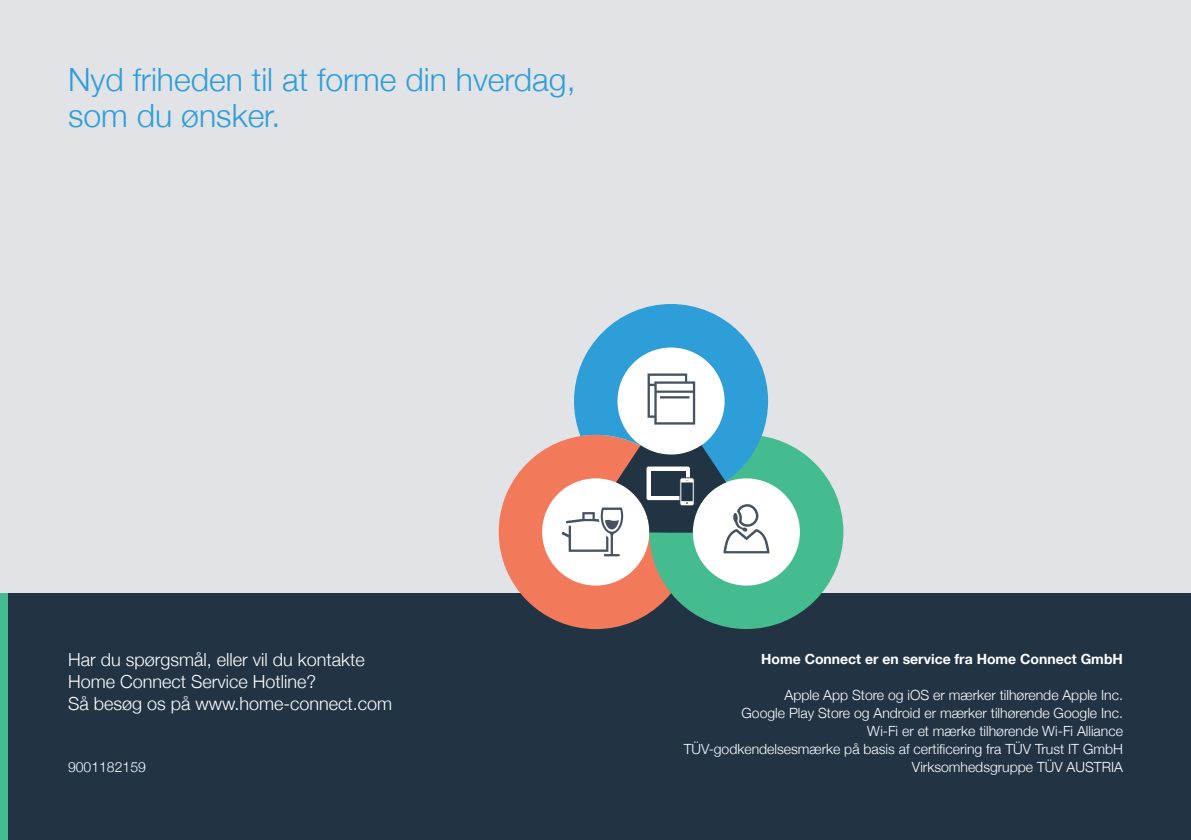
<style>
.page{position:relative;width:1191px;height:840px;background:#fff}
.page>*{position:absolute;margin:0;border:0;box-sizing:border-box;transform-origin:0 0}
.t1{font:300 32px/36px "Helvetica Neue";color:#2d9ed8}
.t2{font:300 18px/22px "Helvetica Neue";color:#fff}
.t3{font:300 14px/18px "Helvetica Neue";color:#fff;text-align:right}
.t4{font:700 14px "Helvetica Neue";color:#fff}
</style>
<div class="page">
<div style="left:0;top:0;width:1191px;height:595px;background:#e2e3e6"></div>
<div style="left:0;top:592px;width:1191px;height:247px;background:#223444"></div>
<svg style="left:499px;top:304px;width:344px;height:324px"></svg>
<div style="left:0;top:592px;width:7px;height:247px;background:#44bc8f"></div>
<h1 class="t1" style="left:68px;top:59px;width:509px">Nyd friheden til at forme din hverdag, som du ønsker.</h1>
<p class="t2" style="left:68px;top:647px;width:326px">Har du spørgsmål, eller vil du kontakte<br>Home Connect Service Hotline?<br>Så besøg os på www.home-connect.com</p>
<p class="t4" style="left:761px;top:647px;width:363px">Home Connect er en service fra Home Connect GmbH</p>
<p class="t3" style="left:683px;top:684px;width:441px">Apple App Store og iOS er mærker tilhørende Apple Inc.<br>Google Play Store og Android er mærker tilhørende Google Inc.<br>Wi-Fi er et mærke tilhørende Wi-Fi Alliance<br>TÜV-godkendelsesmærke på basis af certificering fra TÜV Trust IT GmbH</p>
<p class="t3" style="left:68px;top:756px;width:79px">9001182159</p>
<p class="t3" style="left:912px;top:756px;width:212px">Virksomhedsgruppe TÜV AUSTRIA</p>
</div>
